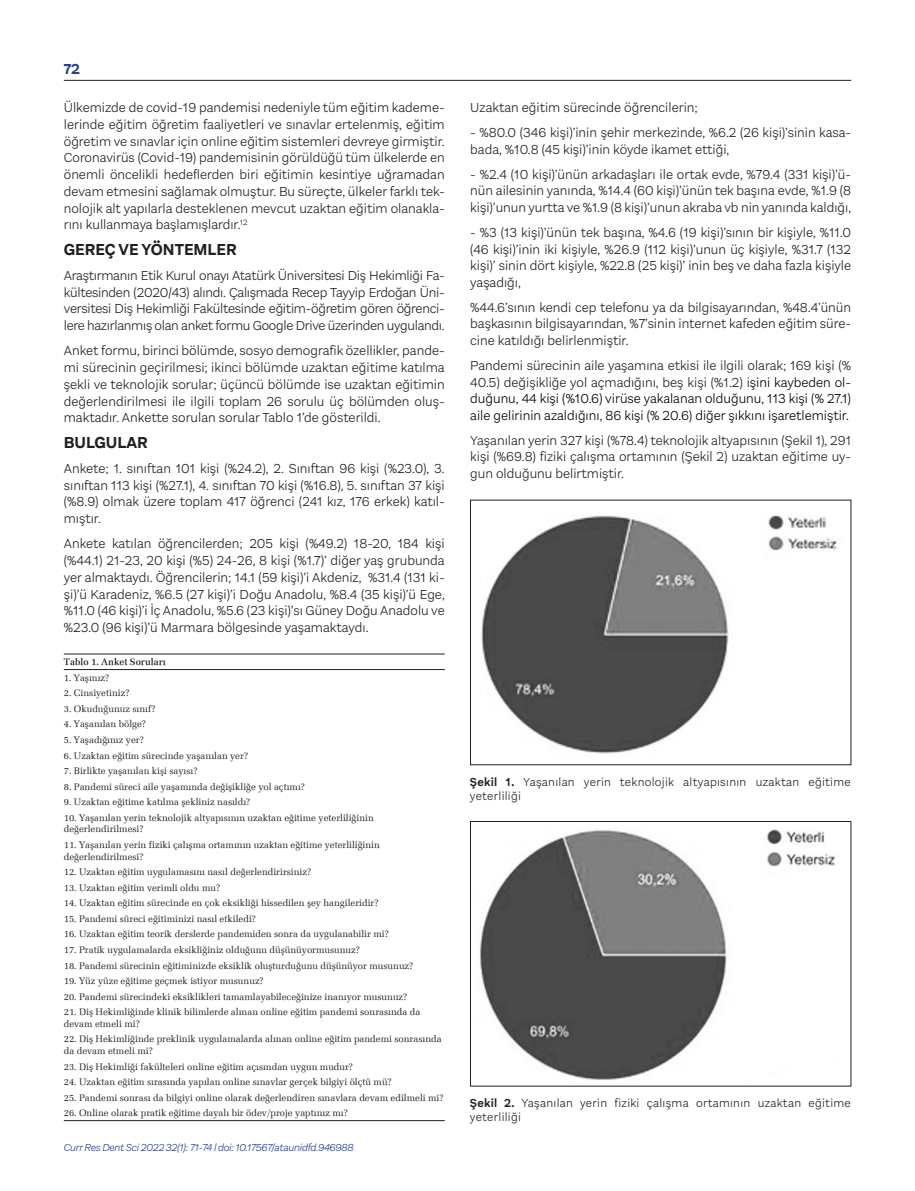
<style>
.page{position:relative;width:915px;height:1191px;background:#fff}
.page>*{position:absolute;margin:0;border:0;box-sizing:border-box;transform-origin:0 0}
.t1{font:700 16.5px "Aestetico";color:#231f20}
.t2{font:700 15px "Aestetico";color:#253f8e}
.t3{font:300 13.5px/16.8px "Aestetico";color:#221e1f;text-align:justify}
.t4{font:300 13.5px/16.8px "Aestetico";color:#231f20;text-align:justify}
.t5{font:300 13.5px/16.5px "Aestetico";color:#000;text-align:justify}
.t6{font:300 12px/13.5px "Aestetico";letter-spacing:.025em;color:#231f20}
.t7{font:italic 300 10.5px "Aestetico";letter-spacing:-.025em;color:#253f8e}
.Tablometin{font:9.75px/11.7px "Latino";color:#231f20}
.TabloBaslik{font:500 9.75px "Latino";color:#231f20}
.s1{color:#231f20}
.s2{color:#221e1f}
.s3{font-weight:600}
</style>
<div class="page">
<hr style="left:64px;top:80px;width:786px;height:1px;background:#231f20">
<hr style="left:64px;top:654px;width:380px;height:1px;background:#231f20">
<hr style="left:64px;top:669px;width:380px;height:1px;background:#231f20">
<hr style="left:64px;top:1120px;width:380px;height:1px;background:#231f20">
<img style="left:480px;top:829px;width:355px;height:251px">
<div style="left:470px;top:821px;width:380px;height:265px;border:1px solid #231f20"></div>
<img style="left:481px;top:515px;width:356px;height:239px">
<div style="left:470px;top:500px;width:380px;height:265px;border:1px solid #231f20"></div>
<p class="t2" style="left:64px;top:60px;width:18px">72</p>
<p class="t4" style="left:64px;top:99px;width:382px">Ülkemizde de covid-19 pandemisi nedeniyle tüm eğitim kademe&shy;lerinde eğitim öğretim faaliyetleri ve sınavlar ertelenmiş, eğitim öğretim ve sınavlar için online eğitim sistemleri devreye girmiştir.<br>Coronavirüs (Covid-19) pandemisinin görüldüğü tüm ülkelerde en önemli öncelikli hedeflerden biri eğitimin kesintiye uğramadan devam etmesini sağlamak olmuştur. Bu süreçte, ülkeler farklı tek&shy;nolojik alt yapılarla desteklenen mevcut uzaktan eğitim olanakla&shy;rını kullanmaya başlamışlardır.<sup>12</sup></p>
<p class="t1" style="left:64px;top:239px;width:174px">GEREÇ VE YÖNTEMLER</p>
<p class="t3" style="left:64px;top:267px;width:382px">Araştırmanın Etik Kurul onayı Atatürk Üniversitesi Diş Hekimliği Fa&shy;kültesinden (2020/43) alındı. Çalışmada Recep Tayyip Erdoğan Üni&shy;versitesi Diş Hekimliği Fakültesinde eğitim-öğretim gören öğrenci&shy;lere hazırlanmış olan anket formu <span class="s1">Google Drive üzerinden</span> uygulandı.</p>
<p class="t3" style="left:64px;top:342px;width:382px">Anket formu, birinci bölümde, sosyo demografik özellikler, pande&shy;mi sürecinin geçirilmesi; ikinci bölümde uzaktan eğitime katılma şekli ve teknolojik sorular; üçüncü bölümde ise uzaktan eğitimin değerlendirilmesi ile ilgili toplam 26 sorulu üç bölümden oluş&shy;maktadır. Ankette sorulan sorular Tablo 1’de gösterildi.</p>
<p class="t1" style="left:64px;top:432px;width:85px">BULGULAR</p>
<p class="t3" style="left:64px;top:460px;width:382px">Ankete; 1. sınıftan 101 kişi (%24.2), 2. Sınıftan 96 kişi (%23.0), 3. sınıftan 113 kişi (%27.1), 4. sınıftan 70 kişi (%16.8), 5. sınıftan 37 kişi (%8.9) olmak üzere toplam 417 öğrenci (241 kız, 176 erkek) katıl&shy;mıştır.</p>
<p class="t3" style="left:64px;top:535px;width:382px">Ankete katılan öğrencilerden; 205 kişi (%49.2) 18-20, 184 kişi (%44.1) 21-23, 20 kişi (%5) 24-26, 8 kişi (%1.7)’ diğer yaş grubunda yer almaktaydı. Öğrencilerin; 14.1 (59 kişi)’i Akdeniz, %31.4 (131 ki&shy;şi)’ü Karadeniz, %6.5 (27 kişi)’i Doğu Anadolu, %8.4 (35 kişi)’ü Ege, %11.0 (46 kişi)’i İç Anadolu, %5.6 (23 kişi)’sı Güney Doğu Anadolu ve %23.0 (96 kişi)’ü Marmara bölgesinde yaşamaktaydı.</p>
<p class="t3" style="left:470px;top:99px;width:229px">Uzaktan eğitim sürecinde öğrencilerin;</p>
<p class="t4" style="left:470px;top:124px;width:382px">- %80.0 (346 kişi)’inin şehir merkezinde, %6.2 (26 kişi)’sinin kasa&shy;bada, %10.8 (45 kişi)’inin köyde ikamet ettiği,</p>
<p class="t3" style="left:470px;top:166px;width:382px"><span class="s1">- %2.4 (10 kişi)’ünün arkadaşları ile</span> ortak evde, %79.4 (331 kişi)’ü&shy;nün ailesinin yanında, %14.4 (60 kişi)’ünün tek başına evde, %1.9 (8 kişi)’unun yurtta ve %1.9 (8 kişi)’unun akraba vb nin yanında kaldığı,</p>
<p class="t3" style="left:470px;top:224px;width:382px">- %3 (13 kişi)’ünün tek başına, %4.6 (19 kişi)’sının bir kişiyle, %11.0 (46 kişi)’inin iki kişiyle, %26.9 (112 kişi)’unun üç kişiyle, %31.7 (132 kişi)’ sinin dört kişiyle, %22.8 (25 kişi)’ inin beş ve daha fazla kişiyle yaşadığı,</p>
<p class="t3" style="left:470px;top:299px;width:382px">%44.6’sının kendi cep telefonu ya da bilgisayarından, %48.4’ünün başkasının bilgisayarından, %7’sinin internet kafeden eğitim süre&shy;cine katıldığı belirlenmiştir.</p>
<p class="t5" style="left:470px;top:357px;width:382px"><span class="s2">Pandemi sürecinin aile yaşamına etkisi ile ilgili olarak; 169 kişi (% 40.5) değişikliğe yol açmadığını, beş kişi (%1.2) i</span>şini kaybeden ol&shy;duğunu, 44 kişi (%10.6) virüse yakalanan olduğunu, 113 kişi (% 27.1) aile gelirinin azaldığını, 86 kişi (% 20.6) diğer şıkkını işaretlemiştir.</p>
<p class="t4" style="left:470px;top:432px;width:382px">Yaşanılan yerin 327 kişi (%78.4) teknolojik altyapısının (Şekil 1), 291 kişi (%69.8) fiziki çalışma ortamının (Şekil 2) uzaktan eğitime uy&shy;gun olduğunu belirtmiştir.</p>
<p class="TabloBaslik" style="left:64px;top:656px;width:103px">Tablo 1. Anket Soruları</p>
<p class="Tablometin" style="left:64px;top:671px;width:47px">1. Yaşınız?</p>
<p class="Tablometin" style="left:64px;top:687px;width:67px">2. Cinsiyetiniz?</p>
<p class="Tablometin" style="left:64px;top:702px;width:93px">3. Okuduğunuz sınıf?</p>
<p class="Tablometin" style="left:64px;top:718px;width:84px">4. Yaşanılan bölge?</p>
<p class="Tablometin" style="left:64px;top:734px;width:81px">5. Yaşadığınız yer?</p>
<p class="Tablometin" style="left:64px;top:749px;width:186px">6. Uzaktan eğitim sürecinde yaşanılan yer?</p>
<p class="Tablometin" style="left:64px;top:765px;width:135px">7. Birlikte yaşanılan kişi sayısı?</p>
<p class="Tablometin" style="left:64px;top:780px;width:242px">8. Pandemi süreci aile yaşamında değişikliğe yol açtımı?</p>
<p class="Tablometin" style="left:64px;top:796px;width:188px">9. Uzaktan eğitime katılma şekliniz nasıldı?</p>
<p class="Tablometin" style="left:64px;top:811px;width:311px">10. Yaşanılan yerin teknolojik altyapısının uzaktan eğitime yeterliliğinin değerlendirilmesi?</p>
<p class="Tablometin" style="left:64px;top:839px;width:317px">11. Yaşanılan yerin fiziki çalışma ortamının uzaktan eğitime yeterliliğinin değerlendirilmesi?</p>
<p class="Tablometin" style="left:64px;top:866px;width:249px">12. Uzaktan eğitim uygulamasını nasıl değerlendirirsiniz?</p>
<p class="Tablometin" style="left:64px;top:881px;width:158px">13. Uzaktan eğitim verimli oldu mu?</p>
<p class="Tablometin" style="left:64px;top:897px;width:316px">14. Uzaktan eğitim sürecinde en çok eksikliği hissedilen şey hangileridir?</p>
<p class="Tablometin" style="left:64px;top:912px;width:193px">15. Pandemi süreci eğitiminizi nasıl etkiledi?</p>
<p class="Tablometin" style="left:64px;top:928px;width:326px">16. Uzaktan eğitim teorik derslerde pandemiden sonra da uygulanabilir mi?</p>
<p class="Tablometin" style="left:64px;top:943px;width:297px">17. Pratik uygulamalarda eksikliğiniz olduğunu düşünüyormusunuz?</p>
<p class="Tablometin" style="left:64px;top:959px;width:351px">18. Pandemi sürecinin eğitiminizde eksiklik oluşturduğunu düşünüyor musunuz?</p>
<p class="Tablometin" style="left:64px;top:975px;width:201px">19. Yüz yüze eğitime geçmek istiyor musunuz?</p>
<p class="Tablometin" style="left:64px;top:990px;width:345px">20. Pandemi sürecindeki eksiklikleri tamamlayabileceğinize inanıyor musunuz?</p>
<p class="Tablometin" style="left:64px;top:1006px;width:358px">21. Diş Hekimliğinde klinik bilimlerde alınan online eğitim pandemi sonrasında da devam etmeli mi?</p>
<p class="Tablometin" style="left:64px;top:1033px;width:379px">22. Diş Hekimliğinde preklinik uygulamalarda alınan online eğitim pandemi sonrasında da devam etmeli mi?</p>
<p class="Tablometin" style="left:64px;top:1060px;width:290px">23. Diş Hekimliği fakülteleri online eğitim açısından uygun mudur?</p>
<p class="Tablometin" style="left:64px;top:1076px;width:329px">24. Uzaktan eğitim sırasında yapılan online sınavlar gerçek bilgiyi ölçtü mü?</p>
<p class="Tablometin" style="left:64px;top:1091px;width:381px">25. Pandemi sonrası da bilgiyi online olarak değerlendiren sınavlara devam edilmeli mi?</p>
<p class="Tablometin" style="left:64px;top:1107px;width:285px">26. Online olarak pratik eğitime dayalı bir ödev/proje yaptınız mı?</p>
<p class="t6" style="left:469px;top:1096px;width:382px"><span class="s3">Şekil 2.</span> Yaşanılan yerin fiziki çalışma ortamının uzaktan eğitime yeterliliği</p>
<p class="t6" style="left:469px;top:775px;width:382px"><span class="s3">Şekil 1.</span> Yaşanılan yerin teknolojik altyapısının uzaktan eğitime yeterliliği</p>
<p class="t7" style="left:64px;top:1141px;width:291px">Curr Res Dent Sci 2022 32(1): 71-74 l doi: 10.17567/ataunidfd.946988</p>
</div>
